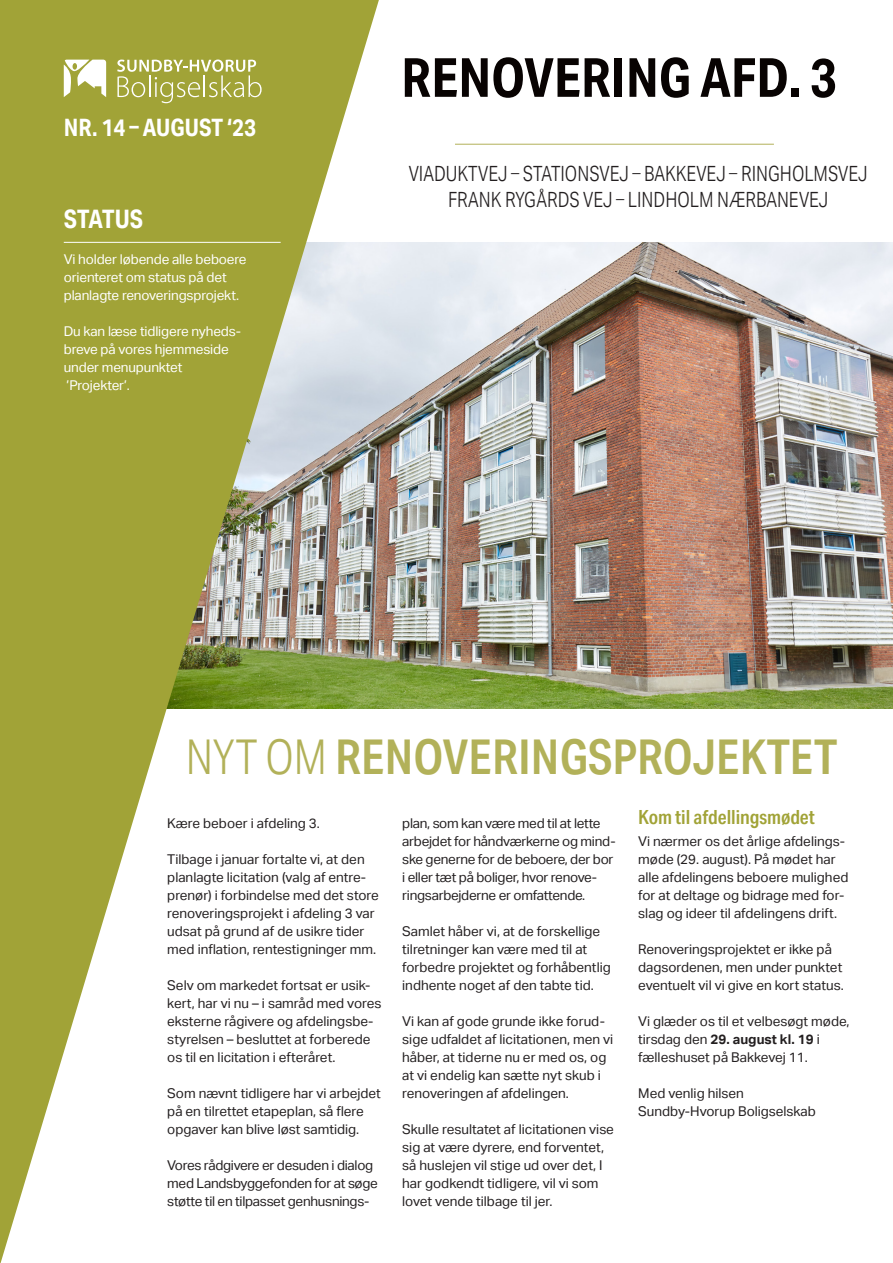
<style>
.page{position:relative;width:893px;height:1263px;background:#fff}
.page>*{position:absolute;margin:0;border:0;box-sizing:border-box;transform-origin:0 0}
.t1{font:700 54px "Aktiv Grotesk Cd";color:#080302}
.t2{font:600 48px "Aktiv Grotesk Cd";color:#b2b159}
.t3{font:700 25.5px "Aktiv Grotesk Cd";color:#fff}
.t4{font:700 24px "Aktiv Grotesk Cd";color:#fff}
.t5{font:300 21px/25.5px "Aktiv Grotesk Cd";color:#231f20;text-align:center}
.MR{font:600 19.5px "Aktiv Grotesk Cd";color:#a1a337}
.BT{font:13.5px/18px "Aktiv Grotesk";color:#231f20}
.BT-2{font:13.5px/18px "Aktiv Grotesk";letter-spacing:-.02em;color:#231f20}
.t6{font:13.5px/18px "Aktiv Grotesk";letter-spacing:-.01em;color:#fff}
.s1{font-weight:300}
.s2{font-weight:700}
</style>
<div class="page">
<img style="left:379px;top:242px;width:514px;height:466px">
<svg style="left:0;top:0;width:379px;height:1263px;fill:#a1a337"></svg>
<svg style="left:117px;top:60px;width:145px;height:43px;background:#b4b661"></svg>
<svg style="left:64px;top:60px;width:42px;height:37px"></svg>
<hr style="left:64px;top:242px;width:217px;height:1px;background:#fff">
<hr style="left:455px;top:144px;width:319px;height:1px;background:#b2b159">
<p class="t4" style="left:64px;top:112px;width:194px">NR. 14 – AUGUST ‘23</p>
<p class="t3" style="left:64px;top:203px;width:81px">STATUS</p>
<p class="t6" style="left:64px;top:251px;width:184px">Vi holder løbende alle beboere orienteret om status på det planlagte renoveringsprojekt.</p>
<p class="t6" style="left:64px;top:323px;width:179px">Du kan læse tidligere nyheds&shy;breve på vores hjemmeside under menupunktet ’Projekter’.</p>
<p class="t1" style="left:401px;top:44px;width:437px">RENOVERING AFD. 3</p>
<p class="t5" style="left:409px;top:161px;width:460px">VIADUKTVEJ – STATIONSVEJ – BAKKEVEJ – RINGHOLMSVEJ<br>FRANK RYGÅRDS VEJ – LINDHOLM NÆRBANEVEJ</p>
<p class="t2" style="left:186px;top:729px;width:653px"><span class="s1">NYT OM</span> RENOVERINGSPROJEKTET</p>
<p class="BT" style="left:167px;top:814px;width:154px">Kære beboer i afdeling 3.</p>
<p class="BT" style="left:167px;top:850px;width:213px">Tilbage i januar fortalte vi, at den planlagte licitation (valg af entre&shy;prenør) i forbindelse med det store renoveringsprojekt i afdeling 3 var udsat på grund af de usikre tider med inflation, rentestigninger mm.</p>
<p class="BT" style="left:167px;top:976px;width:216px">Selv om markedet fortsat er usik&shy;kert, har vi nu – i samråd med vores eksterne rågivere og afdelingsbe&shy;styrelsen – besluttet at forberede os til en licitation i efteråret.</p>
<p class="BT" style="left:167px;top:1084px;width:215px">Som nævnt tidligere har vi arbejdet på en tilrettet etapeplan, så flere opgaver kan blive løst samtidig.</p>
<p class="BT-2" style="left:167px;top:1156px;width:212px">Vores rådgivere er desuden i dialog med Landsbyggefonden for at søge støtte til en tilpasset genhusnings-</p>
<p class="BT-2" style="left:402px;top:814px;width:215px">plan, som kan være med til at lette arbejdet for håndværkerne og mind&shy;ske generne for de beboere, der bor i eller tæt på boliger, hvor renove&shy;ringsarbejderne er omfattende.</p>
<p class="BT" style="left:402px;top:922px;width:210px">Samlet håber vi, at de forskellige tilretninger kan være med til at forbedre projektet og forhåbentlig indhente noget af den tabte tid.</p>
<p class="BT" style="left:402px;top:1012px;width:212px">Vi kan af gode grunde ikke forud&shy;sige udfaldet af licitationen, men vi håber, at tiderne nu er med os, og at vi endelig kan sætte nyt skub i renoveringen af afdelingen.</p>
<p class="BT" style="left:402px;top:1120px;width:213px">Skulle resultatet af licitationen vise sig at være dyrere, end forventet, så huslejen vil stige ud over det, I har godkendt tidligere, vil vi som lovet vende tilbage til jer.</p>
<p class="MR" style="left:638px;top:806px;width:178px">Kom til afdellingsmødet</p>
<p class="BT" style="left:638px;top:832px;width:212px">Vi nærmer os det årlige afdelings&shy;møde (29. august). På mødet har alle afdelingens beboere mulighed for at deltage og bidrage med for&shy;slag og ideer til afdelingens drift.</p>
<p class="BT" style="left:638px;top:940px;width:207px">Renoveringsprojektet er ikke på dagsordenen, men under punktet eventuelt vil vi give en kort status.</p>
<p class="BT" style="left:638px;top:1012px;width:213px">Vi glæder os til et velbesøgt møde, tirsdag den <span class="s2">29. august kl. 19</span> i fælleshuset på Bakkevej 11.</p>
<p class="BT" style="left:638px;top:1084px;width:107px">Med venlig hilsen</p>
<p class="BT" style="left:638px;top:1102px;width:179px">Sundby-Hvorup Boligselskab</p>
</div>
